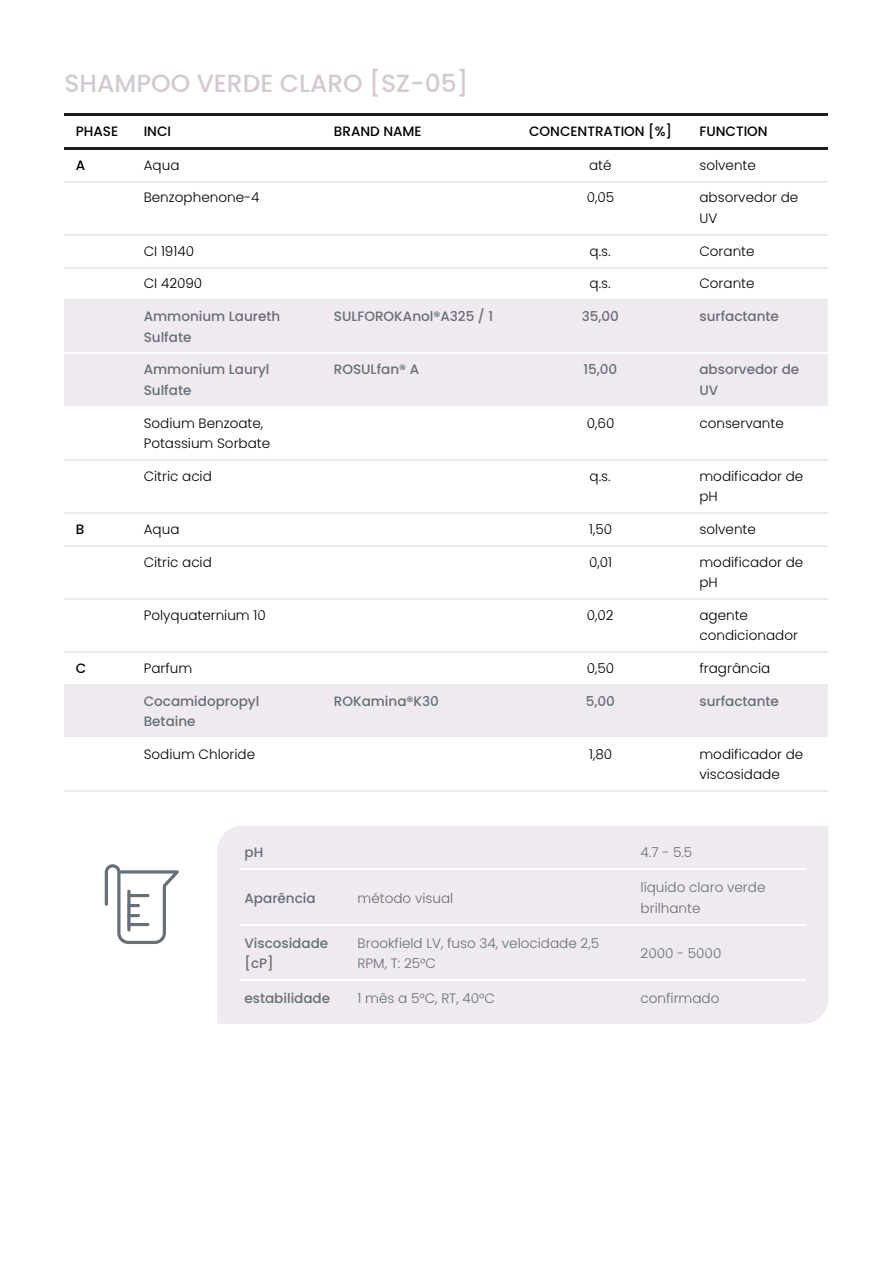
<style>
.page{position:relative;width:893px;height:1263px;background:#fff}
.page>*{position:absolute;margin:0;border:0;box-sizing:border-box;transform-origin:0 0}
.t1{font:24.9px "Medium Poppins";letter-spacing:.005em;color:#d4c9d3}
.t2{font:13.5px/20.4px "Light Poppins";letter-spacing:.005em;color:#000}
.t3{font:500 13.5px/20.4px "Poppins";letter-spacing:.005em;color:#657079}
.t4{font:13.5px/20.4px "Light Poppins";letter-spacing:.005em;color:#657079}
.t5{font:500 13.5px "Poppins";letter-spacing:.005em;color:#000}
</style>
<div class="page">
<hr style="left:64px;top:113px;width:764px;height:2px;background:#1d1d1b">
<hr style="left:64px;top:147px;width:764px;height:2px;background:#1d1d1b">
<hr style="left:64px;top:181px;width:764px;height:1px;background:#e7ebeb">
<hr style="left:64px;top:234px;width:764px;height:1px;background:#e7ebeb">
<hr style="left:64px;top:267px;width:764px;height:1px;background:#e7ebeb">
<hr style="left:64px;top:300px;width:764px;height:1px;background:#e7ebeb">
<div style="left:64px;top:301px;width:764px;height:53px;background:#efe9f0"></div>
<hr style="left:64px;top:353px;width:764px;height:1px;background:#fff">
<div style="left:64px;top:354px;width:764px;height:53px;background:#efe9f0"></div>
<hr style="left:64px;top:406px;width:764px;height:1px;background:#fff">
<hr style="left:64px;top:459px;width:764px;height:1px;background:#e7ebeb">
<hr style="left:64px;top:512px;width:764px;height:2px;background:#e7ebeb">
<hr style="left:64px;top:545px;width:764px;height:1px;background:#e7ebeb">
<hr style="left:64px;top:598px;width:764px;height:2px;background:#e7ebeb">
<hr style="left:64px;top:652px;width:764px;height:1px;background:#e7ebeb">
<hr style="left:64px;top:684px;width:764px;height:1px;background:#e7ebeb">
<div style="left:64px;top:685px;width:764px;height:54px;background:#efe9f0"></div>
<hr style="left:64px;top:738px;width:764px;height:1px;background:#fff">
<hr style="left:64px;top:791px;width:764px;height:1px;background:#e7ebeb">
<div style="left:217px;top:826px;width:611px;height:198px;background:#efe9f0"></div>
<hr style="left:240px;top:869px;width:113px;height:1px;background:#fff">
<hr style="left:353px;top:869px;width:283px;height:1px;background:#fff">
<hr style="left:636px;top:869px;width:169px;height:1px;background:#fff">
<hr style="left:240px;top:924px;width:113px;height:1px;background:#fff">
<hr style="left:353px;top:924px;width:283px;height:1px;background:#fff">
<hr style="left:636px;top:924px;width:169px;height:1px;background:#fff">
<hr style="left:240px;top:980px;width:113px;height:1px;background:#fff">
<hr style="left:353px;top:980px;width:283px;height:1px;background:#fff">
<hr style="left:636px;top:980px;width:169px;height:1px;background:#fff">
<svg style="left:105px;top:864px;width:74px;height:80px"></svg>
<hr style="left:127px;top:894px;width:22px;height:3px;background:#657079;border-radius:2px">
<h1 class="t1" style="left:64px;top:66px;width:405px">SHAMPOO VERDE CLARO [SZ-05]</h1>
<p class="t5" style="left:76px;top:122px;width:44px">PHASE</p>
<p class="t5" style="left:144px;top:122px;width:29px">INCI</p>
<p class="t5" style="left:334px;top:122px;width:89px">BRAND NAME</p>
<p class="t5" style="left:529px;top:122px;width:144px">CONCENTRATION [%]</p>
<p class="t5" style="left:699px;top:122px;width:70px">FUNCTION</p>
<p class="t5" style="left:76px;top:156px;width:11px">A</p>
<p class="t2" style="left:144px;top:155px;width:37px">Aqua</p>
<p class="t2" style="left:589px;top:155px;width:24px">até</p>
<p class="t2" style="left:699px;top:155px;width:58px">solvente</p>
<p class="t2" style="left:144px;top:188px;width:117px">Benzophenone-4</p>
<p class="t2" style="left:587px;top:188px;width:29px">0,05</p>
<p class="t2" style="left:699px;top:188px;width:100px">absorvedor de<br>UV</p>
<p class="t2" style="left:144px;top:241px;width:52px">CI 19140</p>
<p class="t2" style="left:589px;top:241px;width:22px">q.s.</p>
<p class="t2" style="left:699px;top:241px;width:57px">Corante</p>
<p class="t2" style="left:144px;top:274px;width:60px">CI 42090</p>
<p class="t2" style="left:589px;top:274px;width:22px">q.s.</p>
<p class="t2" style="left:699px;top:274px;width:57px">Corante</p>
<p class="t3" style="left:144px;top:306px;width:138px">Ammonium Laureth<br>Sulfate</p>
<p class="t3" style="left:334px;top:306px;width:161px">SULFOROKAnol®A325 / 1</p>
<p class="t3" style="left:581px;top:306px;width:39px">35,00</p>
<p class="t3" style="left:699px;top:306px;width:81px">surfactante</p>
<p class="t3" style="left:144px;top:359px;width:127px">Ammonium Lauryl<br>Sulfate</p>
<p class="t3" style="left:334px;top:359px;width:87px">ROSULfan® A</p>
<p class="t3" style="left:583px;top:359px;width:35px">15,00</p>
<p class="t3" style="left:699px;top:359px;width:101px">absorvedor de<br>UV</p>
<p class="t2" style="left:144px;top:413px;width:128px">Sodium Benzoate,<br>Potassium Sorbate</p>
<p class="t2" style="left:587px;top:413px;width:29px">0,60</p>
<p class="t2" style="left:699px;top:413px;width:86px">conservante</p>
<p class="t2" style="left:144px;top:466px;width:70px">Citric acid</p>
<p class="t2" style="left:589px;top:466px;width:22px">q.s.</p>
<p class="t2" style="left:699px;top:466px;width:105px">modificador de pH</p>
<p class="t5" style="left:76px;top:520px;width:10px">B</p>
<p class="t2" style="left:144px;top:519px;width:37px">Aqua</p>
<p class="t2" style="left:589px;top:519px;width:24px">1,50</p>
<p class="t2" style="left:699px;top:519px;width:58px">solvente</p>
<p class="t2" style="left:144px;top:552px;width:70px">Citric acid</p>
<p class="t2" style="left:589px;top:552px;width:24px">0,01</p>
<p class="t2" style="left:699px;top:552px;width:105px">modificador de pH</p>
<p class="t2" style="left:144px;top:605px;width:124px">Polyquaternium 10</p>
<p class="t2" style="left:587px;top:605px;width:28px">0,02</p>
<p class="t2" style="left:699px;top:605px;width:100px">agente condicionador</p>
<p class="t5" style="left:76px;top:659px;width:12px">C</p>
<p class="t2" style="left:144px;top:658px;width:50px">Parfum</p>
<p class="t2" style="left:587px;top:658px;width:29px">0,50</p>
<p class="t2" style="left:699px;top:658px;width:72px">fragrância</p>
<p class="t3" style="left:144px;top:691px;width:117px">Cocamidopropyl<br>Betaine</p>
<p class="t3" style="left:334px;top:691px;width:106px">ROKamina®K30</p>
<p class="t3" style="left:585px;top:691px;width:31px">5,00</p>
<p class="t3" style="left:699px;top:691px;width:81px">surfactante</p>
<p class="t2" style="left:144px;top:744px;width:113px">Sodium Chloride</p>
<p class="t2" style="left:589px;top:744px;width:25px">1,80</p>
<p class="t2" style="left:699px;top:744px;width:105px">modificador de viscosidade</p>
<p class="t3" style="left:244px;top:842px;width:20px">pH</p>
<p class="t4" style="left:640px;top:842px;width:53px">4.7 - 5.5</p>
<p class="t3" style="left:244px;top:888px;width:73px">Aparência</p>
<p class="t4" style="left:357px;top:888px;width:97px">método visual</p>
<p class="t4" style="left:640px;top:878px;width:126px">líquido claro verde brilhante</p>
<p class="t3" style="left:244px;top:933px;width:85px">Viscosidade [cP]</p>
<p class="t4" style="left:357px;top:933px;width:243px">Brookfield LV, fuso 34, velocidade 2,5<br>RPM, T: 25°C</p>
<p class="t4" style="left:640px;top:943px;width:82px">2000 - 5000</p>
<p class="t3" style="left:244px;top:988px;width:87px">estabilidade</p>
<p class="t4" style="left:357px;top:988px;width:139px">1 mês a 5°C, RT, 40°C</p>
<p class="t4" style="left:640px;top:988px;width:80px">confirmado</p>
</div>
